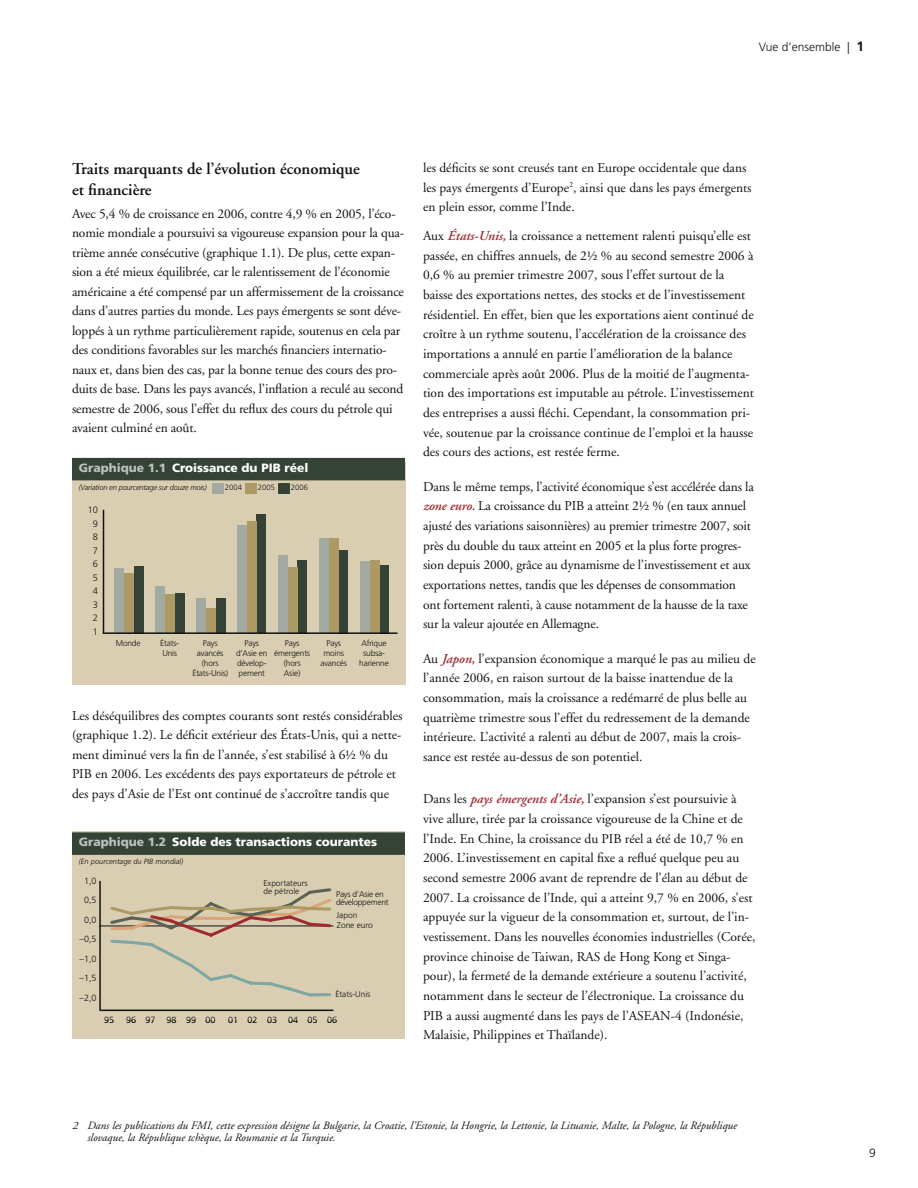
<style>
.page{position:relative;width:918px;height:1188px;background:#fff}
.page>*{position:absolute;margin:0;border:0;box-sizing:border-box;transform-origin:0 0}
.t1{font:600 16.5px/21px "Adobe Garamond";color:#121212}
.t2{font:13.5px/19.6px "Adobe Garamond";color:#121212}
.t3{font:900 12px "Frutiger";color:#fff}
.t4{font:300 12px "Frutiger";color:#121212}
.t5{font:italic 11.25px/12px "Adobe Garamond";color:#121212}
.t6{font:300 9.3px/13.5px "Frutiger";color:#121212;text-align:center}
.t7{font:300 9px/19.5px "Frutiger";color:#121212;text-align:center}
.t8{font:300 8.25px/8.2px "Frutiger";letter-spacing:-.02em;color:#121212}
.t9{font:300 8.25px/8.2px "Frutiger";color:#121212}
.t10{font:300 7.65px "Frutiger";color:#121212}
.t11{font:italic 300 7.5px "Frutiger";letter-spacing:-.025em;color:#121212}
.t12{font:italic 300 7.5px "Frutiger";color:#121212}
.s1{font-weight:700;font-size:13.5px}
.s2{color:#bdc0bf}
.s3{font-weight:600;font-style:italic;color:#9f2a31}
</style>
<div class="page">
<div style="left:72px;top:463px;width:333px;height:222px;background:#d9ceb2"></div>
<div style="left:72px;top:458px;width:333px;height:22px;background:#354336"></div>
<hr style="left:103px;top:510px;width:1px;height:123px;background:#121212">
<div style="left:212px;top:483px;width:11px;height:11px;background:#a3aaa2"></div>
<div style="left:245px;top:483px;width:11px;height:11px;background:#ac9963"></div>
<div style="left:279px;top:483px;width:11px;height:11px;background:#354336"></div>
<div style="left:134px;top:566px;width:10px;height:67px;background:#354336"></div>
<div style="left:175px;top:593px;width:9px;height:40px;background:#354336"></div>
<div style="left:216px;top:598px;width:9px;height:35px;background:#354336"></div>
<div style="left:257px;top:514px;width:9px;height:119px;background:#354336"></div>
<div style="left:298px;top:560px;width:9px;height:73px;background:#354336"></div>
<div style="left:338px;top:550px;width:10px;height:83px;background:#354336"></div>
<div style="left:379px;top:565px;width:10px;height:68px;background:#354336"></div>
<div style="left:124px;top:573px;width:10px;height:60px;background:#ac9963"></div>
<div style="left:165px;top:594px;width:10px;height:39px;background:#ac9963"></div>
<div style="left:206px;top:608px;width:10px;height:25px;background:#ac9963"></div>
<div style="left:247px;top:521px;width:10px;height:112px;background:#ac9963"></div>
<div style="left:288px;top:567px;width:9px;height:66px;background:#ac9963"></div>
<div style="left:329px;top:538px;width:9px;height:95px;background:#ac9963"></div>
<div style="left:370px;top:560px;width:9px;height:73px;background:#ac9963"></div>
<div style="left:114px;top:568px;width:10px;height:65px;background:#a3aaa2"></div>
<div style="left:155px;top:586px;width:10px;height:47px;background:#a3aaa2"></div>
<div style="left:196px;top:598px;width:10px;height:35px;background:#a3aaa2"></div>
<div style="left:237px;top:526px;width:10px;height:107px;background:#a3aaa2"></div>
<div style="left:278px;top:555px;width:10px;height:78px;background:#a3aaa2"></div>
<div style="left:319px;top:538px;width:10px;height:95px;background:#a3aaa2"></div>
<div style="left:360px;top:561px;width:10px;height:72px;background:#a3aaa2"></div>
<hr style="left:103px;top:632px;width:295px;height:2px;background:#121212">
<div style="left:72px;top:831px;width:333px;height:208px;background:#d9ceb2"></div>
<hr style="left:99px;top:926px;width:234px;height:1px;background:#121212">
<div style="left:72px;top:832px;width:333px;height:23px;background:#354336"></div>
<hr style="left:99px;top:881px;width:2px;height:129px;background:#121212">
<hr style="left:99px;top:1010px;width:234px;height:1px;background:#121212">
<svg style="left:108px;top:888px;width:226px;height:109px"></svg>
<p class="t4" style="left:759px;top:40px;width:107px">Vue d’ensemble | <span class="s1">1</span></p>
<p class="t1" style="left:72px;top:159px;width:289px">Traits marquants de l’évolution économique et financière</p>
<p class="t2" style="left:72px;top:204px;width:334px">Avec 5,4 % de croissance en 2006, contre 4,9 % en 2005, l’éco&shy;nomie mondiale a poursuivi sa vigoureuse expansion pour la qua&shy;trième année consécutive (graphique 1.1). De plus, cette expan&shy;sion a été mieux équilibrée, car le ralentissement de l’économie américaine a été compensé par un affermissement de la croissance dans d’autres parties du monde. Les pays émergents se sont déve&shy;loppés à un rythme particulièrement rapide, soutenus en cela par des conditions favorables sur les marchés financiers internatio&shy;naux et, dans bien des cas, par la bonne tenue des cours des pro&shy;duits de base. Dans les pays avancés, l’inflation a reculé au second semestre de 2006, sous l’effet du reflux des cours du pétrole qui avaient culminé en août.</p>
<p class="t3" style="left:79px;top:460px;width:231px"><span class="s2">Graphique 1.1</span> Croissance du PIB réel</p>
<p class="t11" style="left:79px;top:483px;width:129px">(Variation en pourcentage sur douze mois)</p>
<p class="t10" style="left:225px;top:483px;width:19px">2004</p>
<p class="t10" style="left:258px;top:483px;width:19px">2005</p>
<p class="t10" style="left:291px;top:483px;width:19px">2006</p>
<p class="t6" style="left:88px;top:504px;width:12px">1 0<br>9<br>8<br>7<br>6<br>5<br>4<br>3<br>2<br>1</p>
<p class="t8" style="left:116px;top:639px;width:26px">Monde</p>
<p class="t8" style="left:160px;top:639px;width:21px">États-</p>
<p class="t8" style="left:203px;top:639px;width:16px">Pays</p>
<p class="t8" style="left:244px;top:639px;width:16px">Pays</p>
<p class="t8" style="left:285px;top:639px;width:16px">Pays</p>
<p class="t8" style="left:326px;top:639px;width:16px">Pays</p>
<p class="t8" style="left:362px;top:639px;width:27px">Afrique</p>
<p class="t8" style="left:162px;top:649px;width:16px">Unis</p>
<p class="t8" style="left:197px;top:649px;width:28px">avancés</p>
<p class="t8" style="left:236px;top:649px;width:76px">d’Asie en émergents</p>
<p class="t8" style="left:323px;top:649px;width:22px">moins</p>
<p class="t8" style="left:363px;top:649px;width:23px">subsa-</p>
<p class="t8" style="left:202px;top:659px;width:18px">(hors</p>
<p class="t8" style="left:237px;top:659px;width:31px">dévelop-</p>
<p class="t8" style="left:284px;top:659px;width:18px">(hors</p>
<p class="t8" style="left:320px;top:659px;width:28px">avancés</p>
<p class="t8" style="left:359px;top:659px;width:31px">harienne</p>
<p class="t8" style="left:192px;top:669px;width:37px">États-Unis)</p>
<p class="t8" style="left:239px;top:669px;width:28px">pement</p>
<p class="t8" style="left:284px;top:669px;width:18px">Asie)</p>
<p class="t2" style="left:72px;top:706px;width:332px">Les déséquilibres des comptes courants sont restés considérables (graphique 1.2). Le déficit extérieur des États-Unis, qui a nette&shy;ment diminué vers la fin de l’année, s’est stabilisé à 6½ % du PIB en 2006. Les excédents des pays exportateurs de pétrole et des pays d’Asie de l’Est ont continué de s’accroître tandis que</p>
<p class="t3" style="left:79px;top:835px;width:300px"><span class="s2">Graphique 1.2</span> Solde des transactions courantes</p>
<p class="t12" style="left:79px;top:858px;width:106px">(En pourcentage du PIB mondial)</p>
<p class="t9" style="left:264px;top:879px;width:46px">Exportateurs de pétrole</p>
<p class="t3" style="left:236px;top:835px;width:125px">paiements courants</p>
<p class="t7" style="left:80px;top:871px;width:19px">1 ,0<br>0,5<br>0,0 –0,5 –1 ,0 –1 ,5 –2,0</p>
<p class="t8" style="left:336px;top:890px;width:54px">Pays d’Asie en développement</p>
<p class="t8" style="left:336px;top:891px;width:54px">Pays d’Asie en développement</p>
<p class="t7" style="left:79px;top:898px;width:19px;line-height:10.8px">0,0 –0,5 –1 ,0 –1 ,5</p>
<p class="t9" style="left:337px;top:909px;width:38px;line-height:10.8px">Japon<br>Zone euro</p>
<p class="t9" style="left:335px;top:990px;width:37px">États-Unis</p>
<p class="t7" style="left:104px;top:1010px;width:12px">95</p>
<p class="t7" style="left:126px;top:1010px;width:91px">96 97 98 99 00</p>
<p class="t7" style="left:228px;top:1010px;width:8px">01</p>
<p class="t7" style="left:248px;top:1010px;width:9px">02</p>
<p class="t7" style="left:267px;top:1010px;width:72px">03 04 05 06</p>
<p class="t2" style="left:423px;top:158px;width:330px">les déficits se sont creusés tant en Europe occidentale que dans les pays émergents d’Europe<sup>2</sup>, ainsi que dans les pays émergents en plein essor, comme l’Inde.</p>
<p class="t2" style="left:423px;top:226px;width:333px">Aux <span class="s3">États-Unis,</span> la croissance a nettement ralenti puisqu’elle est passée, en chiffres annuels, de 2½ % au second semestre 2006 à 0,6 % au premier trimestre 2007, sous l’effet surtout de la baisse des exportations nettes, des stocks et de l’investissement résidentiel. En effet, bien que les exportations aient continué de croître à un rythme soutenu, l’accélération de la croissance des importations a annulé en partie l’amélioration de la balance commerciale après août 2006. Plus de la moitié de l’augmenta&shy;tion des importations est imputable au pétrole. L’investissement des entreprises a aussi fléchi. Cependant, la consommation pri&shy;vée, soutenue par la croissance continue de l’emploi et la hausse des cours des actions, est restée ferme.</p>
<p class="t2" style="left:423px;top:477px;width:332px">Dans le même temps, l’activité économique s’est accélérée dans la <span class="s3">zone euro.</span> La croissance du PIB a atteint 2½ % (en taux annuel ajusté des variations saisonnières) au premier trimestre 2007, soit près du double du taux atteint en 2005 et la plus forte progres&shy;sion depuis 2000, grâce au dynamisme de l’investissement et aux exportations nettes, tandis que les dépenses de consommation ont fortement ralenti, à cause notamment de la hausse de la taxe sur la valeur ajoutée en Allemagne.</p>
<p class="t2" style="left:423px;top:649px;width:334px">Au <span class="s3">Japon,</span> l’expansion économique a marqué le pas au milieu de l’année 2006, en raison surtout de la baisse inattendue de la consommation, mais la croissance a redémarré de plus belle au quatrième trimestre sous l’effet du redressement de la demande intérieure. L’activité a ralenti au début de 2007, mais la crois&shy;sance est restée au-dessus de son potentiel.</p>
<p class="t2" style="left:423px;top:790px;width:334px">Dans les <span class="s3">pays émergents d’Asie,</span> l’expansion s’est poursuivie à vive allure, tirée par la croissance vigoureuse de la Chine et de l’Inde. En Chine, la croissance du PIB réel a été de 10,7 % en 2006. L’investissement en capital fixe a reflué quelque peu au second semestre 2006 avant de reprendre de l’élan au début de 2007. La croissance de l’Inde, qui a atteint 9,7 % en 2006, s’est appuyée sur la vigueur de la consommation et, surtout, de l’in&shy;vestissement. Dans les nouvelles économies industrielles (Corée, province chinoise de Taiwan, RAS de Hong Kong et Singa&shy;pour), la fermeté de la demande extérieure a soutenu l’activité, notamment dans le secteur de l’électronique. La croissance du PIB a aussi augmenté dans les pays de l’ASEAN-4 (Indonésie, Malaisie, Philippines et Thaïlande).</p>
<p class="t5" style="left:87px;top:1120px;width:651px;text-indent:-15px">2 Dans les publications du FMI, cette expression désigne la Bulgarie, la Croatie, l’Estonie, la Hongrie, la Lettonie, la Lituanie, Malte, la Pologne, la République slovaque, la République tchèque, la Roumanie et la Turquie.</p>
</div>
